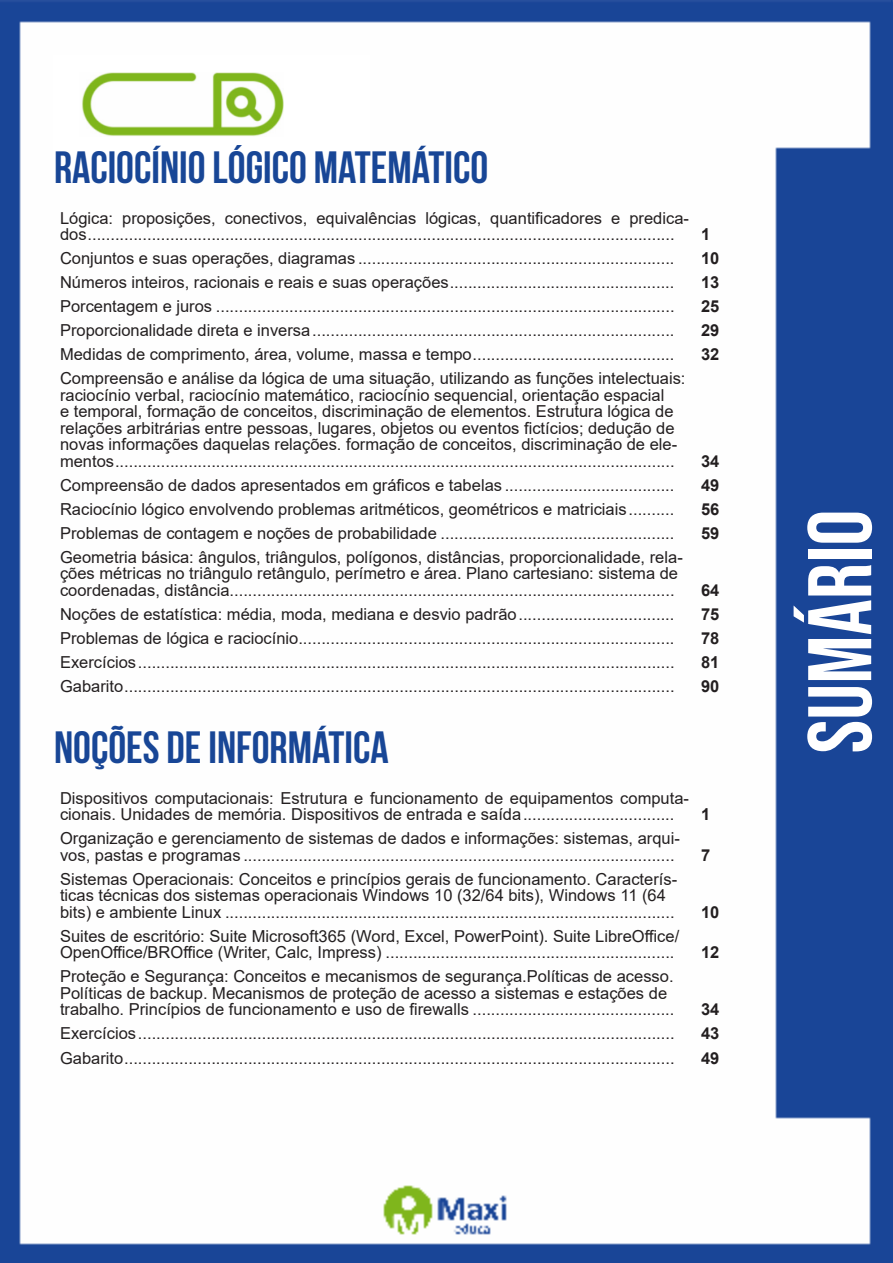
<style>
.page{position:relative;width:893px;height:1263px;background:#fff}
.page>*{position:absolute;margin:0;border:0;box-sizing:border-box;transform-origin:0 0}
.t1{font:90px "Bebas Neue";color:#fff}
.t2{font:700 45px "Bebas Neue";color:#184696}
.ALTERNATIVAS{font:16.5px/16.5px "Arial";color:#231f20}
.INDICE{font:700 16.5px "Arial";color:#231f20}
</style>
<div class="page">
<img style="left:0;top:0;width:893px;height:1263px">
<div style="left:53px;top:55px;width:317px;height:121px;background:#fff"></div>
<img style="left:82px;top:72px;width:201px;height:64px">
<p class="t2" style="left:54px;top:142px;width:436px">RACIOCÍNIO LÓGICO MATEMÁTICO</p>
<p class="ALTERNATIVAS" style="left:60px;top:209px;width:630px">Lógica: proposições, conectivos, equivalências lógicas, quantificadores e predica&shy;dos................................................................................................................................</p>
<p class="INDICE" style="left:701px;top:223px;width:11px">1</p>
<p class="ALTERNATIVAS" style="left:60px;top:250px;width:616px">Conjuntos e suas operações, diagramas .....................................................................</p>
<p class="INDICE" style="left:701px;top:247px;width:20px">10</p>
<p class="ALTERNATIVAS" style="left:60px;top:274px;width:616px">Números inteiros, racionais e reais e suas operações.................................................</p>
<p class="INDICE" style="left:701px;top:271px;width:20px">13</p>
<p class="ALTERNATIVAS" style="left:60px;top:298px;width:616px">Porcentagem e juros ....................................................................................................</p>
<p class="INDICE" style="left:701px;top:295px;width:20px">25</p>
<p class="ALTERNATIVAS" style="left:60px;top:322px;width:616px">Proporcionalidade direta e inversa...............................................................................</p>
<p class="INDICE" style="left:701px;top:319px;width:20px">29</p>
<p class="ALTERNATIVAS" style="left:60px;top:346px;width:616px">Medidas de comprimento, área, volume, massa e tempo............................................</p>
<p class="INDICE" style="left:701px;top:343px;width:20px">32</p>
<p class="ALTERNATIVAS" style="left:60px;top:370px;width:627px">Compreensão e análise da lógica de uma situação, utilizando as funções intelectuais: raciocínio verbal, raciocínio matemático, raciocínio sequencial, orientação espacial<br>e temporal, formação de conceitos, discriminação de elementos. Estrutura lógica de relações arbitrárias entre pessoas, lugares, objetos ou eventos fictícios; dedução de novas informações daquelas relações. formação de conceitos, discriminação de ele&shy;mentos..........................................................................................................................</p>
<p class="INDICE" style="left:701px;top:449px;width:20px">34</p>
<p class="ALTERNATIVAS" style="left:60px;top:477px;width:616px">Compreensão de dados apresentados em gráficos e tabelas .....................................</p>
<p class="INDICE" style="left:701px;top:473px;width:20px">49</p>
<p class="ALTERNATIVAS" style="left:60px;top:501px;width:616px">Raciocínio lógico envolvendo problemas aritméticos, geométricos e matriciais..........</p>
<p class="INDICE" style="left:701px;top:497px;width:20px">56</p>
<p class="ALTERNATIVAS" style="left:60px;top:525px;width:616px">Problemas de contagem e noções de probabilidade ...................................................</p>
<p class="INDICE" style="left:701px;top:521px;width:20px">59</p>
<p class="ALTERNATIVAS" style="left:60px;top:549px;width:624px">Geometria básica: ângulos, triângulos, polígonos, distâncias, proporcionalidade, rela&shy;ções métricas no triângulo retângulo, perímetro e área. Plano cartesiano: sistema de coordenadas, distância.................................................................................................</p>
<p class="INDICE" style="left:701px;top:578px;width:20px">64</p>
<p class="ALTERNATIVAS" style="left:60px;top:606px;width:616px">Noções de estatística: média, moda, mediana e desvio padrão..................................</p>
<p class="INDICE" style="left:701px;top:602px;width:20px">75</p>
<p class="ALTERNATIVAS" style="left:60px;top:630px;width:616px">Problemas de lógica e raciocínio..................................................................................</p>
<p class="INDICE" style="left:701px;top:626px;width:20px">78</p>
<p class="ALTERNATIVAS" style="left:60px;top:654px;width:616px">Exercícios.....................................................................................................................</p>
<p class="INDICE" style="left:701px;top:650px;width:20px">81</p>
<p class="ALTERNATIVAS" style="left:60px;top:678px;width:616px">Gabarito........................................................................................................................</p>
<p class="INDICE" style="left:701px;top:674px;width:20px">90</p>
<p class="t2" style="left:54px;top:723px;width:336px">NOÇÕES DE INFORMÁTICA</p>
<p class="ALTERNATIVAS" style="left:60px;top:790px;width:630px">Dispositivos computacionais: Estrutura e funcionamento de equipamentos computa&shy;cionais. Unidades de memória. Dispositivos de entrada e saída.................................</p>
<p class="INDICE" style="left:701px;top:803px;width:11px">1</p>
<p class="ALTERNATIVAS" style="left:60px;top:830px;width:621px">Organização e gerenciamento de sistemas de dados e informações: sistemas, arqui&shy;vos, pastas e programas ..............................................................................................</p>
<p class="ALTERNATIVAS" style="left:60px;top:871px;width:619px">Sistemas Operacionais: Conceitos e princípios gerais de funcionamento. Caracterís&shy;ticas técnicas dos sistemas operacionais Windows 10 (32/64 bits), Windows 11 (64 bits) e ambiente Linux ..................................................................................................</p>
<p class="ALTERNATIVAS" style="left:60px;top:928px;width:621px">Suites de escritório: Suite Microsoft365 (Word, Excel, PowerPoint). Suite LibreOffice/<br>OpenOffice/BROffice (Writer, Calc, Impress) ...............................................................</p>
<p class="ALTERNATIVAS" style="left:60px;top:968px;width:616px">Proteção e Segurança: Conceitos e mecanismos de segurança.Políticas de acesso.<br>Políticas de backup. Mecanismos de proteção de acesso a sistemas e estações de trabalho. Princípios de funcionamento e uso de firewalls ............................................</p>
<p class="INDICE" style="left:701px;top:843px;width:11px">7</p>
<p class="INDICE" style="left:701px;top:900px;width:20px">10</p>
<p class="INDICE" style="left:701px;top:941px;width:20px">12</p>
<p class="INDICE" style="left:701px;top:998px;width:20px">34</p>
<p class="ALTERNATIVAS" style="left:60px;top:1025px;width:616px">Exercícios.....................................................................................................................</p>
<p class="INDICE" style="left:701px;top:1022px;width:20px">43</p>
<p class="ALTERNATIVAS" style="left:60px;top:1049px;width:616px">Gabarito........................................................................................................................</p>
<p class="INDICE" style="left:701px;top:1046px;width:20px">49</p>
<h1 class="t1" style="left:789px;top:753px;width:245px;rotate:-90deg">sumário</h1>
</div>
